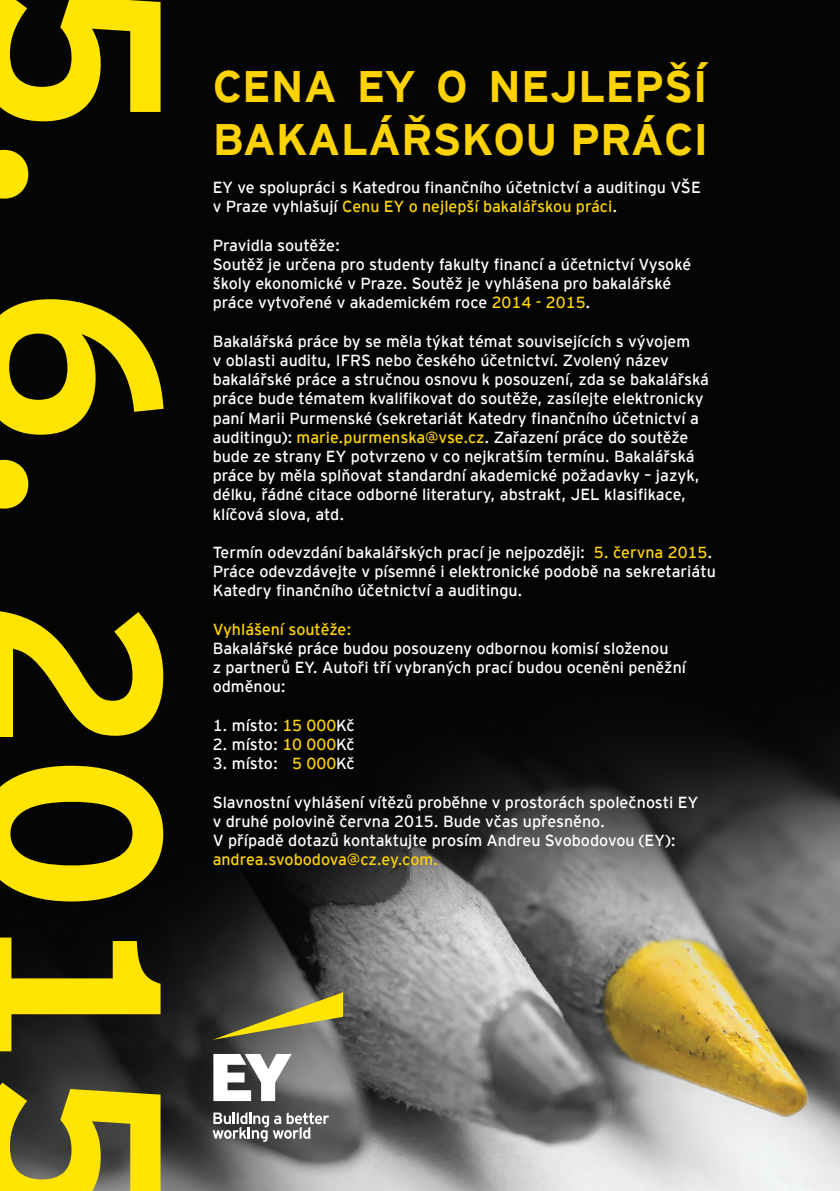
<style>
.page{position:relative;width:840px;height:1191px;background:#fff}
.page>*{position:absolute;margin:0;border:0;box-sizing:border-box;transform-origin:0 0}
.t1{font:700 254px "EY Interstate";color:#ffe501}
.t2{font:700 44px/52.8px "EY Interstate";color:#fed304}
.t3{font:300 16px/19.2px "EY Interstate";color:#fff}
.t4{font:300 16px "EY Interstate";color:#fed304}
.s1{color:#fed304}
</style>
<div class="page">
<img style="left:0;top:0;width:839px;height:1191px">
<svg style="left:212px;top:1112px;width:117px;height:30px"></svg>
<svg style="left:212px;top:992px;width:131px;height:47px;background:#80793e"></svg>
<svg style="left:213px;top:1054px;width:78px;height:47px"></svg>
<h1 class="t1" style="left:226px;top:-23px;width:1251px;rotate:90deg">5. 6. 2015</h1>
<h2 class="t2" style="left:212px;top:60px;width:497px">CENA EY O NEJLEPŠÍ<br>BAKALÁŘSKOU PRÁCI</h2>
<p class="t3" style="left:212px;top:178px;width:489px">EY ve spolupráci s Katedrou finančního účetnictví a auditingu VŠE v Praze vyhlašují <span class="s1">Cenu EY o nejlepší bakalářskou práci</span>.</p>
<p class="t3" style="left:212px;top:235px;width:480px">Pravidla soutěže:<br>Soutěž je určena pro studenty fakulty financí a účetnictví Vysoké školy ekonomické v Praze. Soutěž je vyhlášena pro bakalářské práce vytvořené v akademickém roce <span class="s1">2014 - 2015</span>.</p>
<p class="t3" style="left:212px;top:331px;width:497px">Bakalářská práce by se měla týkat témat souvisejících s vývojem<br>v oblasti auditu, IFRS nebo českého účetnictví. Zvolený název bakalářské práce a stručnou osnovu k posouzení, zda se bakalářská práce bude tématem kvalifikovat do soutěže, zasílejte elektronicky paní Marii Purmenské (sekretariát Katedry finančního účetnictví a auditingu): <span class="s1">marie.purmenska@vse.cz</span>. Zařazení práce do soutěže bude ze strany EY potvrzeno v co nejkratším termínu. Bakalářská práce by měla splňovat standardní akademické požadavky – jazyk, délku, řádné citace odborné literatury, abstrakt, JEL klasifikace, klíčová slova, atd.</p>
<p class="t3" style="left:212px;top:542px;width:504px">Termín odevzdání bakalářských prací je nejpozději: <span class="s1">5. června 2015</span>.<br>Práce odevzdávejte v písemné i elektronické podobě na sekretariátu<br>Katedry finančního účetnictví a auditingu.</p>
<p class="t4" style="left:212px;top:619px;width:140px">Vyhlášení soutěže:</p>
<p class="t3" style="left:212px;top:638px;width:474px">Bakalářské práce budou posouzeny odbornou komisí složenou<br>z partnerů EY. Autoři tří vybraných prací budou oceněni peněžní odměnou:</p>
<p class="t3" style="left:212px;top:715px;width:144px">1. místo: <span class="s1">15 000</span>Kč</p>
<p class="t3" style="left:212px;top:734px;width:144px">2. místo: <span class="s1">10 000</span>Kč</p>
<p class="t3" style="left:212px;top:754px;width:144px">3. místo: <span class="s1">5 000</span>Kč</p>
<p class="t3" style="left:212px;top:792px;width:487px">Slavnostní vyhlášení vítězů proběhne v prostorách společnosti EY v druhé polovině června 2015. Bude včas upřesněno.<br>V případě dotazů kontaktujte prosím Andreu Svobodovou (EY):</p>
<p class="t4" style="left:212px;top:850px;width:227px">andrea.svobodova@cz.ey.com.</p>
</div>
